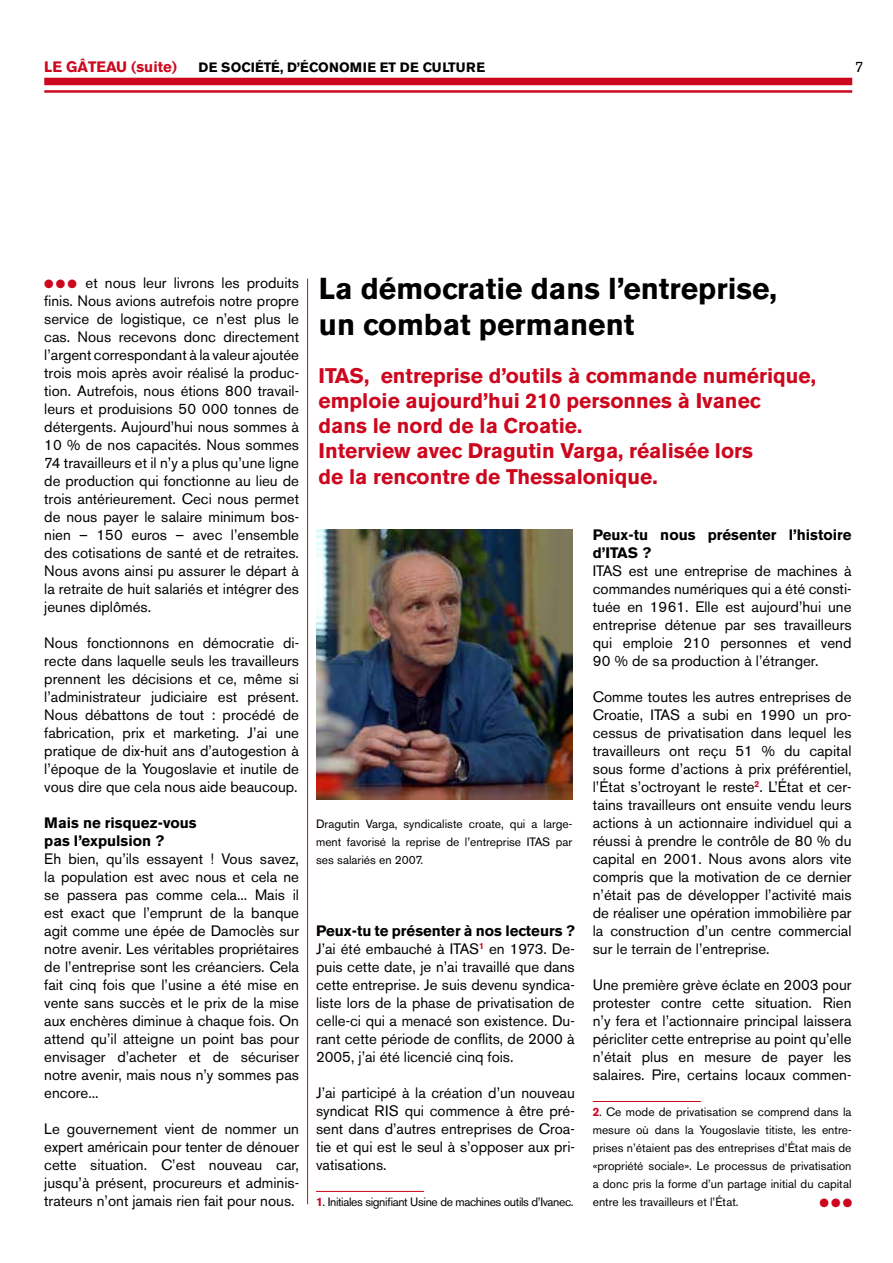
<style>
.page{position:relative;width:893px;height:1263px;background:#fff}
.page>*{position:absolute;margin:0;border:0;box-sizing:border-box;transform-origin:0 0}
.t1{font:700 30px/36px "Akzidenz Grotesk BE";color:#000}
.t2{font:700 21px/25.2px "Akzidenz Grotesk BE";color:#cd071e}
.t3{font:15px/18px "Akzidenz Grotesk BE";color:#000;text-align:justify}
.t4{font:700 15px/18px "Akzidenz Grotesk BE";color:#000}
.t5{font:700 15px "Akzidenz Grotesk BE";color:#cd071e}
.t6{font:700 13.5px "Akzidenz Grotesk BE";color:#000}
.t7{font:12px/18px "Akzidenz Grotesk BE";color:#000;text-align:justify}
.t8{font:12px "Akzidenz Grotesk BE";letter-spacing:-.03em;color:#000}
.t9{font:12px "Zapf Dingbats ITC";color:#cd071e}
.s1{font-weight:700}
.s2{font-weight:700;color:#cd071e}
</style>
<div class="page">
<div style="left:44px;top:78px;width:808px;height:7px;background:#cd071e"></div>
<hr style="left:44px;top:90px;width:808px;height:3px;background:#cd071e">
<hr style="left:316px;top:1191px;width:108px;height:1px;background:#cd071e">
<hr style="left:593px;top:1101px;width:108px;height:1px;background:#cd071e">
<img style="left:316px;top:529px;width:256px;height:270px">
<hr style="left:307px;top:279px;width:1px;height:925px;background:#cd071e">
<p class="t5" style="left:44px;top:58px;width:134px">LE GÂTEAU (suite)</p>
<p class="t6" style="left:198px;top:60px;width:288px">DE SOCIÉTÉ, D’ÉCONOMIE ET DE CULTURE</p>
<p class="t3" style="left:855px;top:58px;width:10px">7</p>
<p class="t3" style="left:44px;top:274px;width:256px;text-indent:41px">et nous leur livrons les produits finis. Nous avions autrefois notre propre service de logistique, ce n’est plus le cas. Nous recevons donc directement l’argent correspondant à la valeur ajoutée trois mois après avoir réalisé la produc&shy;tion. Autrefois, nous étions 800 travail&shy;leurs et produisions 50 000 tonnes de détergents. Aujourd’hui nous sommes à 10 % de nos capacités. Nous sommes 74 travailleurs et il n’y a plus qu’une ligne de production qui fonctionne au lieu de trois antérieurement. Ceci nous permet de nous payer le salaire minimum bos&shy;nien – 150 euros – avec l’ensemble des cotisations de santé et de retraites.<br>Nous avons ainsi pu assurer le départ à la retraite de huit salariés et intégrer des jeunes diplômés.</p>
<p class="t3" style="left:44px;top:634px;width:256px">Nous fonctionnons en démocratie di&shy;recte dans laquelle seuls les travailleurs prennent les décisions et ce, même si l’administrateur judiciaire est présent.<br>Nous débattons de tout : procédé de fabrication, prix et marketing. J’ai une pratique de dix-huit ans d’autogestion à l’époque de la Yougoslavie et inutile de vous dire que cela nous aide beaucoup.</p>
<p class="t4" style="left:44px;top:814px;width:154px">Mais ne risquez-vous pas l’expulsion ?</p>
<p class="t3" style="left:44px;top:850px;width:256px">Eh bien, qu’ils essayent ! Vous savez, la population est avec nous et cela ne se passera pas comme cela... Mais il est exact que l’emprunt de la banque agit comme une épée de Damoclès sur notre avenir. Les véritables propriétaires de l’entreprise sont les créanciers. Cela fait cinq fois que l’usine a été mise en vente sans succès et le prix de la mise aux enchères diminue à chaque fois. On attend qu’il atteigne un point bas pour envisager d’acheter et de sécuriser notre avenir, mais nous n’y sommes pas encore...</p>
<p class="t3" style="left:44px;top:1120px;width:256px">Le gouvernement vient de nommer un expert américain pour tenter de dénouer cette situation. C’est nouveau car, jusqu’à présent, procureurs et adminis&shy;trateurs n’ont jamais rien fait pour nous.</p>
<p class="t9" style="left:44px;top:278px;width:34px">● ● ●</p>
<h1 class="t1" style="left:319px;top:270px;width:460px">La démocratie dans l’entreprise, un combat permanent</h1>
<h2 class="t2" style="left:319px;top:363px;width:499px">ITAS, entreprise d’outils à commande numérique, emploie aujourd’hui 210 personnes à Ivanec<br>dans le nord de la Croatie.<br>Interview avec Dragutin Varga, réalisée lors<br>de la rencontre de Thessalonique.</h2>
<p class="t7" style="left:316px;top:815px;width:258px">Dragutin Varga, syndicaliste croate, qui a large&shy;ment favorisé la reprise de l’entreprise ITAS par ses salariés en 2007.</p>
<p class="t3" style="left:316px;top:922px;width:260px"><span class="s1">Peux-tu te présenter à nos lecteurs ?<br></span>J’ai été embauché à ITAS<sup>1</sup> en 1973. De&shy;puis cette date, je n’ai travaillé que dans cette entreprise. Je suis devenu syndica&shy;liste lors de la phase de privatisation de celle-ci qui a menacé son existence. Du&shy;rant cette période de conflits, de 2000 à 2005, j’ai été licencié cinq fois.</p>
<p class="t3" style="left:316px;top:1084px;width:260px">J’ai participé à la création d’un nouveau syndicat RIS qui commence à être pré&shy;sent dans d’autres entreprises de Croa&shy;tie et qui est le seul à s’opposer aux pri&shy;vatisations.</p>
<p class="t8" style="left:316px;top:1195px;width:259px"><span class="s2">1</span>. Initiales signifiant Usine de machines outils d’Ivanec.</p>
<p class="t4" style="left:593px;top:526px;width:260px">Peux-tu nous présenter l’histoire d’ITAS ?</p>
<p class="t3" style="left:593px;top:562px;width:260px">ITAS est une entreprise de machines à commandes numériques qui a été consti&shy;tuée en 1961. Elle est aujourd’hui une entreprise détenue par ses travailleurs qui emploie 210 personnes et vend 90 % de sa production à l’étranger.</p>
<p class="t3" style="left:593px;top:688px;width:260px">Comme toutes les autres entreprises de Croatie, ITAS a subi en 1990 un pro&shy;cessus de privatisation dans lequel les travailleurs ont reçu 51 % du capital sous forme d’actions à prix préférentiel, l’État s’octroyant le reste<sup>2</sup>. L’État et cer&shy;tains travailleurs ont ensuite vendu leurs actions à un actionnaire individuel qui a réussi à prendre le contrôle de 80 % du capital en 2001. Nous avons alors vite compris que la motivation de ce dernier n’était pas de développer l’activité mais de réaliser une opération immobilière par la construction d’un centre commercial sur le terrain de l’entreprise.</p>
<p class="t3" style="left:593px;top:976px;width:260px">Une première grève éclate en 2003 pour protester contre cette situation. Rien n’y fera et l’actionnaire principal laissera péricliter cette entreprise au point qu’elle n’était plus en mesure de payer les salaires. Pire, certains locaux commen-</p>
<p class="t7" style="left:593px;top:1103px;width:260px"><span class="s2">2</span>. Ce mode de privatisation se comprend dans la mesure où dans la Yougoslavie titiste, les entre&shy;prises n’étaient pas des entreprises d’État mais de «propriété sociale». Le processus de privatisation a donc pris la forme d’un partage initial du capital entre les travailleurs et l’État.</p>
<p class="t9" style="left:819px;top:1197px;width:34px">● ● ●</p>
</div>
